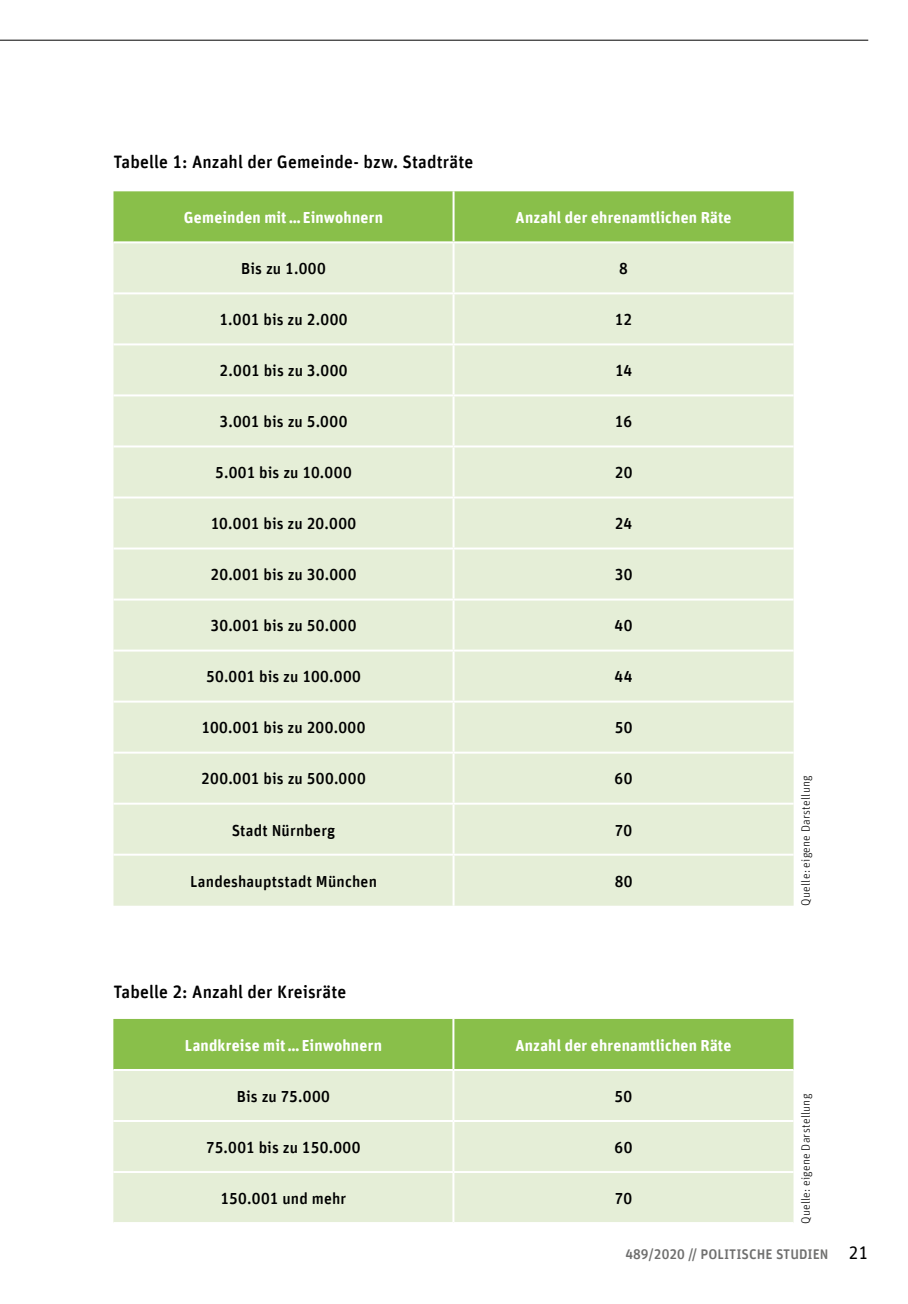
<style>
.page{position:relative;width:908px;height:1304px;background:#fff}
.page>*{position:absolute;margin:0;border:0;box-sizing:border-box;transform-origin:0 0}
.t1{font:500 18px "Unit Rounded Offc";letter-spacing:.005em;color:#000}
.t2{font:500 16px "Unit Rounded Offc";letter-spacing:.01em;color:#000}
.t3{font:700 16px "Unit Rounded Offc";letter-spacing:.015em;color:#fff}
.t4{font:500 14px "Unit Rounded Offc";color:#6f6f6e}
.t5{font:300 12px "Unit Rounded Offc";letter-spacing:.02em;color:#000}
.s1{font-weight:400;font-size:18px;color:#000}
</style>
<div class="page">
<hr style="left:0;top:40px;width:867px;height:1px;background:#000">
<div style="left:113px;top:191px;width:680px;height:50px;background:#89bf4a"></div>
<div style="left:113px;top:243px;width:680px;height:663px;background:#e5eed7"></div>
<hr style="left:452px;top:191px;width:2px;height:50px;background:#fff">
<hr style="left:452px;top:243px;width:2px;height:49px;background:#fff">
<hr style="left:452px;top:294px;width:2px;height:49px;background:#fff">
<hr style="left:452px;top:345px;width:2px;height:49px;background:#fff">
<hr style="left:452px;top:396px;width:2px;height:49px;background:#fff">
<hr style="left:452px;top:447px;width:2px;height:49px;background:#fff">
<hr style="left:452px;top:498px;width:2px;height:50px;background:#fff">
<hr style="left:452px;top:550px;width:2px;height:49px;background:#fff">
<hr style="left:452px;top:601px;width:2px;height:49px;background:#fff">
<hr style="left:452px;top:652px;width:2px;height:49px;background:#fff">
<hr style="left:452px;top:703px;width:2px;height:49px;background:#fff">
<hr style="left:452px;top:754px;width:2px;height:49px;background:#fff">
<hr style="left:452px;top:805px;width:2px;height:49px;background:#fff">
<hr style="left:452px;top:856px;width:2px;height:50px;background:#fff">
<hr style="left:113px;top:292px;width:340px;height:2px;background:#fff">
<hr style="left:453px;top:292px;width:340px;height:2px;background:#fff">
<hr style="left:113px;top:343px;width:340px;height:2px;background:#fff">
<hr style="left:453px;top:343px;width:340px;height:2px;background:#fff">
<hr style="left:113px;top:394px;width:340px;height:2px;background:#fff">
<hr style="left:453px;top:394px;width:340px;height:2px;background:#fff">
<hr style="left:113px;top:445px;width:340px;height:2px;background:#fff">
<hr style="left:453px;top:445px;width:340px;height:2px;background:#fff">
<hr style="left:113px;top:496px;width:340px;height:2px;background:#fff">
<hr style="left:453px;top:496px;width:340px;height:2px;background:#fff">
<hr style="left:113px;top:548px;width:340px;height:2px;background:#fff">
<hr style="left:453px;top:548px;width:340px;height:2px;background:#fff">
<hr style="left:113px;top:599px;width:340px;height:2px;background:#fff">
<hr style="left:453px;top:599px;width:340px;height:2px;background:#fff">
<hr style="left:113px;top:650px;width:340px;height:2px;background:#fff">
<hr style="left:453px;top:650px;width:340px;height:2px;background:#fff">
<hr style="left:113px;top:701px;width:340px;height:2px;background:#fff">
<hr style="left:453px;top:701px;width:340px;height:2px;background:#fff">
<hr style="left:113px;top:752px;width:340px;height:2px;background:#fff">
<hr style="left:453px;top:752px;width:340px;height:2px;background:#fff">
<hr style="left:113px;top:803px;width:340px;height:2px;background:#fff">
<hr style="left:453px;top:803px;width:340px;height:2px;background:#fff">
<hr style="left:113px;top:854px;width:340px;height:2px;background:#fff">
<hr style="left:453px;top:854px;width:340px;height:2px;background:#fff">
<div style="left:113px;top:1019px;width:680px;height:50px;background:#89bf4a"></div>
<div style="left:113px;top:1071px;width:680px;height:151px;background:#e5eed7"></div>
<hr style="left:452px;top:1019px;width:2px;height:50px;background:#fff">
<hr style="left:452px;top:1071px;width:2px;height:49px;background:#fff">
<hr style="left:452px;top:1122px;width:2px;height:49px;background:#fff">
<hr style="left:452px;top:1173px;width:2px;height:49px;background:#fff">
<hr style="left:113px;top:1120px;width:340px;height:2px;background:#fff">
<hr style="left:453px;top:1120px;width:340px;height:2px;background:#fff">
<hr style="left:113px;top:1171px;width:340px;height:2px;background:#fff">
<hr style="left:453px;top:1171px;width:340px;height:2px;background:#fff">
<p class="t1" style="left:113px;top:151px;width:361px">Tabelle 1: Anzahl der Gemeinde- bzw. Stadträte</p>
<p class="t3" style="left:184px;top:208px;width:200px">Gemeinden mit…Einwohnern</p>
<p class="t3" style="left:515px;top:208px;width:217px">Anzahl der ehrenamtlichen Räte</p>
<p class="t2" style="left:241px;top:259px;width:86px">Bis zu 1.000</p>
<p class="t2" style="left:619px;top:259px;width:10px">8</p>
<p class="t2" style="left:219px;top:310px;width:130px">1.001 bis zu 2.000</p>
<p class="t2" style="left:614px;top:310px;width:19px">12</p>
<p class="t2" style="left:219px;top:361px;width:130px">2.001 bis zu 3.000</p>
<p class="t2" style="left:614px;top:361px;width:19px">14</p>
<p class="t2" style="left:219px;top:412px;width:129px">3.001 bis zu 5.000</p>
<p class="t2" style="left:614px;top:412px;width:19px">16</p>
<p class="t2" style="left:215px;top:463px;width:138px">5.001 bis zu 10.000</p>
<p class="t2" style="left:614px;top:463px;width:19px">20</p>
<p class="t2" style="left:211px;top:514px;width:147px">10.001 bis zu 20.000</p>
<p class="t2" style="left:614px;top:514px;width:19px">24</p>
<p class="t2" style="left:210px;top:565px;width:147px">20.001 bis zu 30.000</p>
<p class="t2" style="left:614px;top:565px;width:19px">30</p>
<p class="t2" style="left:210px;top:616px;width:148px">30.001 bis zu 50.000</p>
<p class="t2" style="left:614px;top:616px;width:19px">40</p>
<p class="t2" style="left:206px;top:667px;width:156px">50.001 bis zu 100.000</p>
<p class="t2" style="left:614px;top:667px;width:19px">44</p>
<p class="t2" style="left:201px;top:718px;width:165px">100.001 bis zu 200.000</p>
<p class="t2" style="left:614px;top:718px;width:19px">50</p>
<p class="t2" style="left:201px;top:769px;width:166px">200.001 bis zu 500.000</p>
<p class="t2" style="left:614px;top:769px;width:19px">60</p>
<p class="t2" style="left:231px;top:820px;width:105px">Stadt Nürnberg</p>
<p class="t2" style="left:614px;top:820px;width:19px">70</p>
<p class="t2" style="left:190px;top:871px;width:188px">Landeshauptstadt München</p>
<p class="t2" style="left:614px;top:871px;width:19px">80</p>
<p class="t1" style="left:113px;top:981px;width:234px">Tabelle 2: Anzahl der Kreisräte</p>
<p class="t3" style="left:185px;top:1035px;width:198px">Landkreise mit…Einwohnern</p>
<p class="t3" style="left:515px;top:1035px;width:217px">Anzahl der ehrenamtlichen Räte</p>
<p class="t2" style="left:237px;top:1087px;width:95px">Bis zu 75.000</p>
<p class="t2" style="left:614px;top:1087px;width:19px">50</p>
<p class="t2" style="left:206px;top:1138px;width:156px">75.001 bis zu 150.000</p>
<p class="t2" style="left:614px;top:1138px;width:19px">60</p>
<p class="t2" style="left:220px;top:1189px;width:127px">150.001 und mehr</p>
<p class="t2" style="left:614px;top:1189px;width:19px">70</p>
<p class="t5" style="left:798px;top:906px;width:132px;rotate:-90deg">Quelle: eigene Darstellung</p>
<p class="t5" style="left:798px;top:1224px;width:132px;rotate:-90deg">Quelle: eigene Darstellung</p>
<p class="t4" style="left:625px;top:1246px;width:244px">489/2020 // POLITISCHE STUDIEN <span class="s1">21</span></p>
</div>
